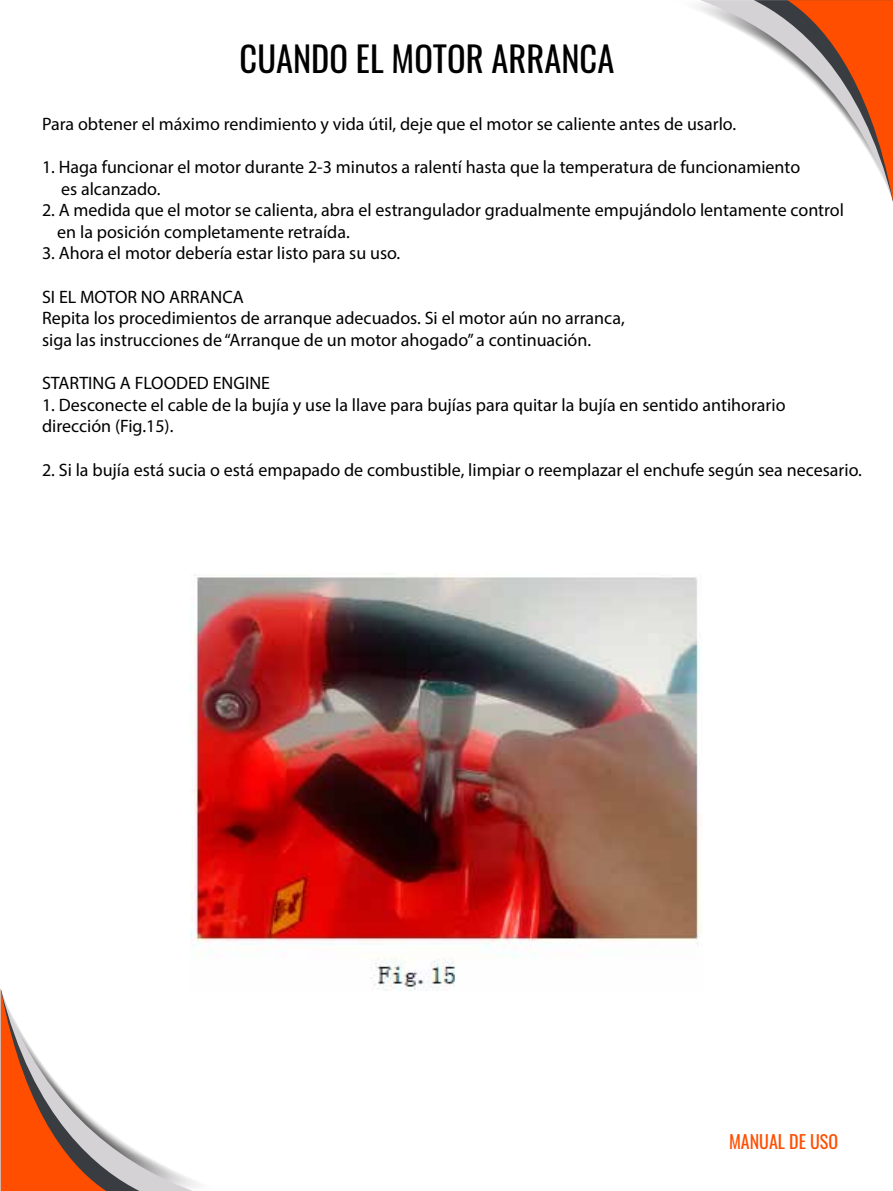
<style>
.page{position:relative;width:893px;height:1191px;background:#fff}
.page>*{position:absolute;margin:0;border:0;box-sizing:border-box;transform-origin:0 0}
.t1{font:34.5px "Oswald";color:#000}
.t2{font:18px/21.6px "Myriad Pro";color:#000}
.t3{font:18px "Oswald";color:#ff4e00}
</style>
<div class="page">
<svg style="left:700px;top:0;width:193px;height:202px"></svg>
<svg style="left:1px;top:990px;width:193px;height:201px"></svg>
<img style="left:191px;top:573px;width:510px;height:417px">
<h1 class="t1" style="left:240px;top:29px;width:376px">CUANDO EL MOTOR ARRANCA</h1>
<p class="t2" style="left:42px;top:113px;width:696px">Para obtener el máximo rendimiento y vida útil, deje que el motor se caliente antes de usarlo.</p>
<p class="t2" style="left:61px;top:156px;width:741px;text-indent:-19px">1. Haga funcionar el motor durante 2-3 minutos a ralentí hasta que la temperatura de funcionamiento es alcanzado.</p>
<p class="t2" style="left:57px;top:199px;width:788px;text-indent:-15px">2. A medida que el motor se calienta, abra el estrangulador gradualmente empujándolo lentamente control en la posición completamente retraída.</p>
<p class="t2" style="left:42px;top:242px;width:360px">3. Ahora el motor debería estar listo para su uso.</p>
<p class="t2" style="left:42px;top:285px;width:584px">SI EL MOTOR NO ARRANCA<br>Repita los procedimientos de arranque adecuados. Si el motor aún no arranca, siga las instrucciones de “Arranque de un motor ahogado” a continuación.</p>
<p class="t2" style="left:42px;top:372px;width:230px">STARTING A FLOODED ENGINE</p>
<p class="t2" style="left:42px;top:393px;width:745px">1. Desconecte el cable de la bujía y use la llave para bujías para quitar la bujía en sentido antihorario dirección (Fig.15).</p>
<p class="t2" style="left:42px;top:458px;width:821px">2. Si la bujía está sucia o está empapado de combustible, limpiar o reemplazar el enchufe según sea necesario.</p>
<p class="t3" style="left:729px;top:1125px;width:111px">MANUAL DE USO</p>
</div>
